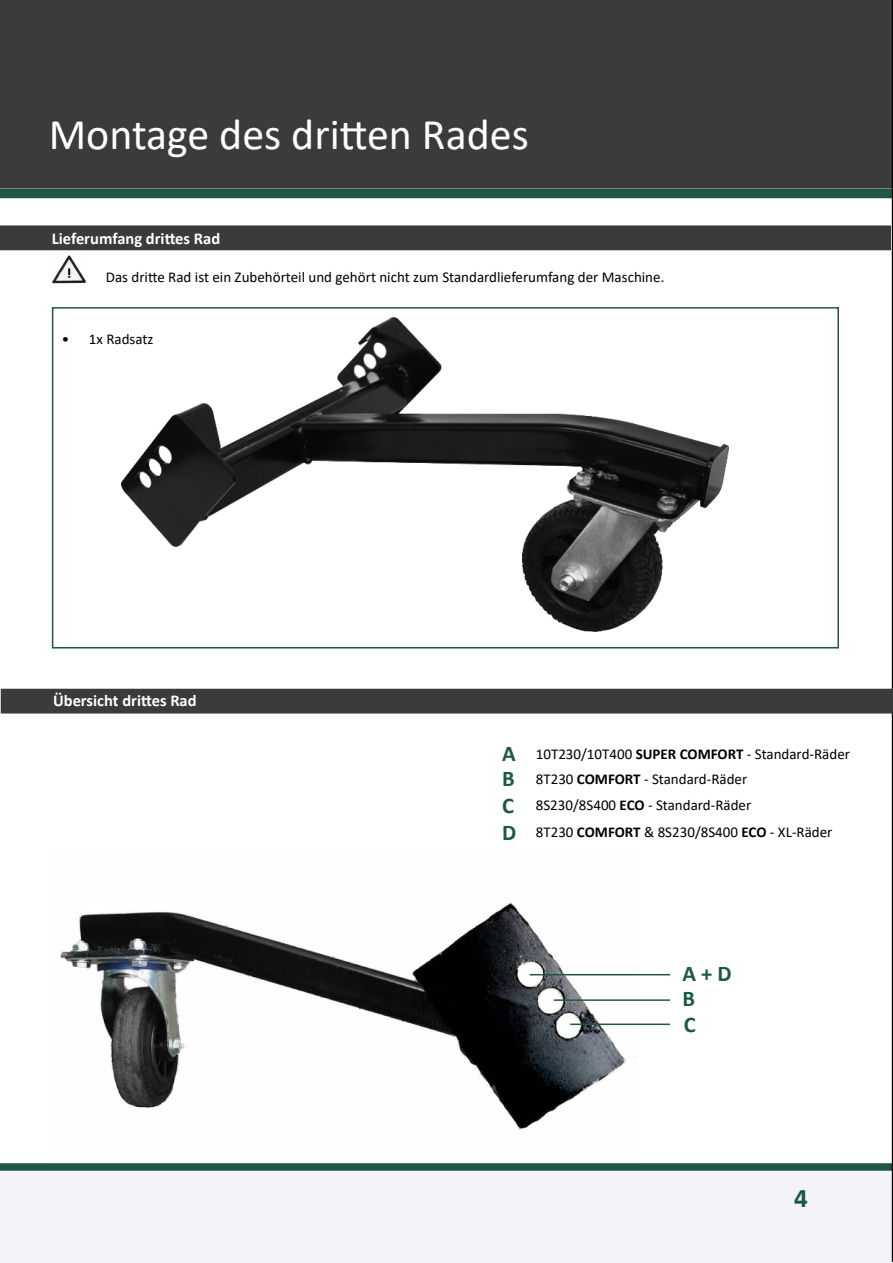
<style>
.page{position:relative;width:893px;height:1263px;background:#fff}
.page>*{position:absolute;margin:0;border:0;box-sizing:border-box;transform-origin:0 0}
.t1{font:43.95px "Calibri";color:#fff}
.t2{font:700 27px "Calibri";color:#1e5845}
.t3{font:700 22.5px/26.4px "Calibri";color:#1e5845;text-align:justify}
.t4{font:700 16.5px "Calibri";color:#fff}
.t5{font:15px/26.7px "Calibri";color:#000}
.s1{font-weight:700}
</style>
<div class="page">
<svg style="left:0;top:1163px;width:893px;height:100px"></svg>
<div style="left:0;top:0;width:892px;height:189px;background:#3b3b3a"></div>
<div style="left:0;top:189px;width:892px;height:9px;background:#1e5845"></div>
<hr style="left:892px;top:0;width:1px;height:1262px;background:#000">
<div style="left:0;top:225px;width:891px;height:25px;background:#3b3b3a"></div>
<div style="left:2px;top:689px;width:891px;height:24px;background:#3b3b3a"></div>
<div style="left:52px;top:307px;width:787px;height:341px;border:2px solid #1e5845"></div>
<img style="left:52px;top:255px;width:34px;height:29px">
<img style="left:121px;top:318px;width:608px;height:314px">
<img style="left:53px;top:903px;width:584px;height:261px">
<hr style="left:530px;top:974px;width:140px;height:1px;background:#1e5845">
<hr style="left:554px;top:999px;width:116px;height:2px;background:#1e5845">
<hr style="left:570px;top:1023px;width:100px;height:2px;background:#1e5845">
<h1 class="t1" style="left:49px;top:104px;width:482px">Montage des dri琀琀en Rades</h1>
<p class="t4" style="left:52px;top:227px;width:170px">Lieferumfang dri琀琀es Rad</p>
<p class="t5" style="left:106px;top:263px;width:560px">Das dri琀琀e Rad ist ein Zubehörteil und gehört nicht zum Standardlieferumfang der Maschine.</p>
<p class="t5" style="left:62px;top:326px;width:93px">• 1x Radsatz</p>
<p class="t4" style="left:53px;top:689px;width:145px">Übersicht dri琀琀es Rad</p>
<h3 class="t3" style="left:502px;top:741px;width:16px">A B C D</h3>
<p class="t5" style="left:536px;top:741px;width:316px">10T230/10T400 <span class="s1">SUPER COMFORT</span> - Standard-Räder</p>
<p class="t5" style="left:536px;top:766px;width:298px">8T230 <span class="s1">COMFORT</span> - Standard-Räder<br>8S230/8S400 <span class="s1">ECO</span> - Standard-Räder<br>8T230 <span class="s1">COMFORT</span> &amp; 8S230/8S400 <span class="s1">ECO</span> - XL-Räder</p>
<h3 class="t3" style="left:682px;top:961px;width:51px">A + D</h3>
<h3 class="t3" style="left:684px;top:1012px;width:13px">C</h3>
<h3 class="t3" style="left:682px;top:987px;width:14px">B</h3>
<h2 class="t2" style="left:794px;top:1187px;width:15px">4</h2>
</div>
